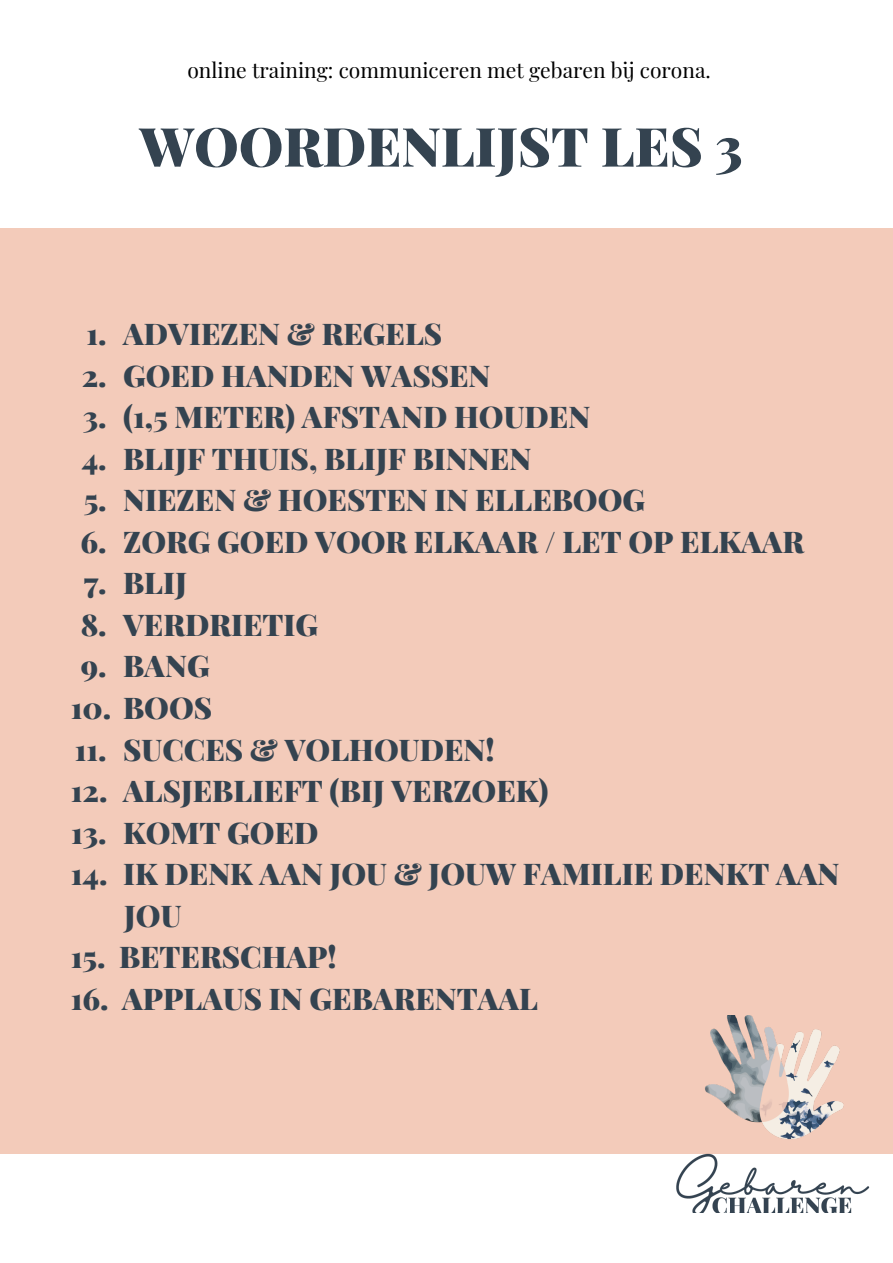
<style>
.page{position:relative;width:893px;height:1263px;background:#fff}
.page>*{position:absolute;margin:0;border:0;box-sizing:border-box;transform-origin:0 0}
.t1{font:900 54px "Playfair Display";color:#344350}
.t2{font:900 30px/41.5px "Playfair Display";color:#344350}
.t3{font:21px "Playfair Display";color:#000}
</style>
<div class="page">
<div style="left:0;top:228px;width:893px;height:926px;background:#f3cbba"></div>
<img style="left:676px;top:1016px;width:194px;height:197px">
<p class="t3" style="left:187px;top:55px;width:525px">online training: communiceren met gebaren bĳ corona.</p>
<h1 class="t1" style="left:139px;top:108px;width:604px">WOORDENLĲST LES 3</h1>
<p class="t2" style="left:123px;top:312px;width:682px">ADVIEZEN &amp; REGELS<br>GOED HANDEN WASSEN<br>(1,5 METER) AFSTAND HOUDEN<br>BLĲF THUIS, BLĲF BINNEN<br>NIEZEN &amp; HOESTEN IN ELLEBOOG<br>ZORG GOED VOOR ELKAAR / LET OP ELKAAR<br>BLĲ<br>VERDRIETIG<br>BANG</p>
<p class="t2" style="left:123px;top:686px;width:718px;text-indent:-52px">10. BOOS<br>SUCCES &amp; VOLHOUDEN!<br>ALSJEBLIEFT (BĲ VERZOEK)<br>KOMT GOED<br>IK DENK AAN JOU &amp; JOUW FAMILIE DENKT AAN</p>
<p class="t2" style="left:81px;top:312px;width:28px;text-align:justify">1.<br>2.<br>3.<br>4.<br>5.<br>6.<br>7.<br>8.<br>9.</p>
<p class="t2" style="left:71px;top:727px;width:38px;text-align:justify">11.<br>12.<br>13.<br>14.</p>
<p class="t2" style="left:124px;top:893px;width:59px">JOU</p>
<p class="t2" style="left:71px;top:935px;width:267px">15. BETERSCHAP!</p>
<p class="t2" style="left:71px;top:976px;width:469px">16. APPLAUS IN GEBARENTAAL</p>
</div>
